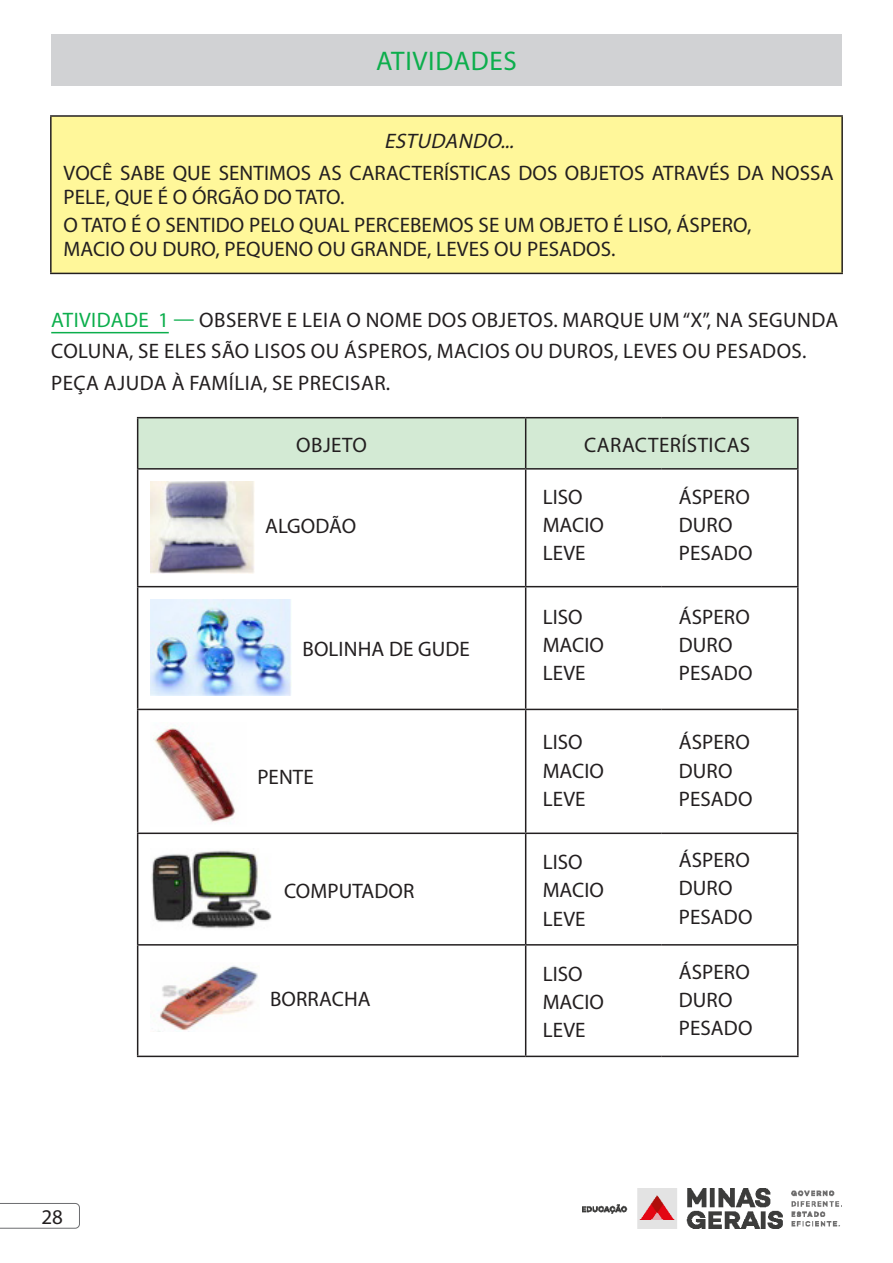
<style>
.page{position:relative;width:893px;height:1263px;background:#fff}
.page>*{position:absolute;margin:0;border:0;box-sizing:border-box;transform-origin:0 0}
._02_Título_Atividade{font:27px "Myriad Pro";letter-spacing:.025em;color:#0cae4c}
._07_Tabela2_Atividad{font:21px/24px "Myriad Pro";letter-spacing:.005em;color:#231f20}
._05_Título_Atividade{font:21px/31.5px "Myriad Pro";letter-spacing:.02em;color:#231f20}
._07_Tabela2_Atividad-2{font:italic 21px "Myriad Pro";color:#231f20}
.s1{color:#0cae4c}
</style>
<div class="page">
<svg style="left:0;top:1203px;width:80px;height:26px"></svg>
<img style="left:583px;top:1189px;width:259px;height:40px">
<hr style="left:51px;top:332px;width:118px;height:1px;background:#0cae4c">
<div style="left:51px;top:116px;width:791px;height:157px;background:#fff79a"></div>
<hr style="left:50px;top:115px;width:793px;height:2px;background:#231f20">
<hr style="left:50px;top:117px;width:2px;height:156px;background:#231f20">
<hr style="left:841px;top:117px;width:2px;height:156px;background:#231f20">
<hr style="left:50px;top:273px;width:793px;height:1px;background:#231f20">
<div style="left:138px;top:418px;width:659px;height:50px;background:#d3ead4"></div>
<hr style="left:137px;top:417px;width:389px;height:1px;background:#231f20">
<hr style="left:137px;top:418px;width:1px;height:50px;background:#231f20">
<hr style="left:526px;top:417px;width:136px;height:1px;background:#231f20">
<hr style="left:525px;top:418px;width:1px;height:50px;background:#231f20">
<hr style="left:662px;top:417px;width:137px;height:1px;background:#231f20">
<hr style="left:797px;top:418px;width:2px;height:50px;background:#231f20">
<hr style="left:137px;top:468px;width:389px;height:2px;background:#231f20">
<hr style="left:137px;top:470px;width:1px;height:116px;background:#231f20">
<hr style="left:526px;top:468px;width:136px;height:2px;background:#231f20">
<hr style="left:525px;top:470px;width:1px;height:116px;background:#231f20">
<hr style="left:662px;top:468px;width:137px;height:2px;background:#231f20">
<hr style="left:797px;top:470px;width:2px;height:116px;background:#231f20">
<hr style="left:137px;top:586px;width:389px;height:1px;background:#231f20">
<hr style="left:137px;top:587px;width:1px;height:122px;background:#231f20">
<hr style="left:526px;top:586px;width:136px;height:1px;background:#231f20">
<hr style="left:525px;top:587px;width:1px;height:122px;background:#231f20">
<hr style="left:662px;top:586px;width:137px;height:1px;background:#231f20">
<hr style="left:797px;top:587px;width:2px;height:122px;background:#231f20">
<hr style="left:137px;top:709px;width:389px;height:1px;background:#231f20">
<hr style="left:137px;top:710px;width:1px;height:122px;background:#231f20">
<hr style="left:526px;top:709px;width:136px;height:1px;background:#231f20">
<hr style="left:525px;top:710px;width:1px;height:122px;background:#231f20">
<hr style="left:662px;top:709px;width:137px;height:1px;background:#231f20">
<hr style="left:797px;top:710px;width:2px;height:122px;background:#231f20">
<hr style="left:137px;top:832px;width:389px;height:2px;background:#231f20">
<hr style="left:137px;top:834px;width:1px;height:110px;background:#231f20">
<hr style="left:526px;top:832px;width:136px;height:2px;background:#231f20">
<hr style="left:525px;top:834px;width:1px;height:110px;background:#231f20">
<hr style="left:662px;top:832px;width:137px;height:2px;background:#231f20">
<hr style="left:797px;top:834px;width:2px;height:110px;background:#231f20">
<hr style="left:137px;top:944px;width:389px;height:1px;background:#231f20">
<hr style="left:137px;top:945px;width:1px;height:110px;background:#231f20">
<hr style="left:526px;top:944px;width:136px;height:1px;background:#231f20">
<hr style="left:525px;top:945px;width:1px;height:110px;background:#231f20">
<hr style="left:662px;top:944px;width:137px;height:1px;background:#231f20">
<hr style="left:797px;top:945px;width:2px;height:110px;background:#231f20">
<hr style="left:137px;top:1055px;width:389px;height:2px;background:#231f20">
<hr style="left:526px;top:1055px;width:136px;height:2px;background:#231f20">
<hr style="left:662px;top:1055px;width:137px;height:2px;background:#231f20">
<img style="left:150px;top:482px;width:104px;height:91px">
<img style="left:150px;top:599px;width:141px;height:96px">
<img style="left:153px;top:725px;width:82px;height:99px">
<img style="left:151px;top:850px;width:121px;height:79px">
<img style="left:150px;top:965px;width:108px;height:66px">
<div style="left:51px;top:34px;width:791px;height:51px;background:#d1d2d4"></div>
<p class="_02_Título_Atividade" style="left:376px;top:45px;width:142px">ATIVIDADES</p>
<p class="_07_Tabela2_Atividad-2" style="left:384px;top:128px;width:136px">ESTUDANDO...</p>
<p class="_07_Tabela2_Atividad" style="left:64px;top:161px;width:771px">VOCÊ SABE QUE SENTIMOS AS CARACTERÍSTICAS DOS OBJETOS ATRAVÉS DA NOSSA<br>PELE, QUE É O ÓRGÃO DO TATO.</p>
<p class="_07_Tabela2_Atividad" style="left:64px;top:213px;width:689px">O TATO É O SENTIDO PELO QUAL PERCEBEMOS SE UM OBJETO É LISO, ÁSPERO,<br>MACIO OU DURO, PEQUENO OU GRANDE, LEVES OU PESADOS.</p>
<p class="_05_Título_Atividade" style="left:51px;top:304px;width:789px"><span class="s1">ATIVIDADE 1 —</span> OBSERVE E LEIA O NOME DOS OBJETOS. MARQUE UM “X”, NA SEGUNDA<br>COLUNA, SE ELES SÃO LISOS OU ÁSPEROS, MACIOS OU DUROS, LEVES OU PESADOS.<br>PEÇA AJUDA À FAMÍLIA, SE PRECISAR.</p>
<p class="_07_Tabela2_Atividad" style="left:296px;top:432px;width:72px">OBJETO</p>
<p class="_07_Tabela2_Atividad" style="left:584px;top:432px;width:168px">CARACTERÍSTICAS</p>
<p class="_05_Título_Atividade" style="left:42px;top:1200px;width:23px">28</p>
<p class="_07_Tabela2_Atividad" style="left:265px;top:513px;width:93px">ALGODÃO</p>
<p class="_07_Tabela2_Atividad" style="left:303px;top:636px;width:169px">BOLINHA DE GUDE</p>
<p class="_07_Tabela2_Atividad" style="left:257px;top:764px;width:58px">PENTE</p>
<p class="_07_Tabela2_Atividad" style="left:284px;top:878px;width:132px">COMPUTADOR</p>
<p class="_07_Tabela2_Atividad" style="left:270px;top:987px;width:102px">BORRACHA</p>
<p class="_07_Tabela2_Atividad" style="left:543px;top:484px;width:42px">LISO</p>
<p class="_07_Tabela2_Atividad" style="left:543px;top:512px;width:63px">MACIO</p>
<p class="_07_Tabela2_Atividad" style="left:543px;top:541px;width:44px">LEVE</p>
<p class="_07_Tabela2_Atividad" style="left:543px;top:604px;width:42px">LISO</p>
<p class="_07_Tabela2_Atividad" style="left:543px;top:633px;width:63px">MACIO</p>
<p class="_07_Tabela2_Atividad" style="left:543px;top:661px;width:44px">LEVE</p>
<p class="_07_Tabela2_Atividad" style="left:543px;top:730px;width:42px">LISO</p>
<p class="_07_Tabela2_Atividad" style="left:543px;top:758px;width:63px">MACIO</p>
<p class="_07_Tabela2_Atividad" style="left:543px;top:786px;width:44px">LEVE</p>
<p class="_07_Tabela2_Atividad" style="left:543px;top:850px;width:42px">LISO</p>
<p class="_07_Tabela2_Atividad" style="left:543px;top:878px;width:63px">MACIO</p>
<p class="_07_Tabela2_Atividad" style="left:543px;top:906px;width:44px">LEVE</p>
<p class="_07_Tabela2_Atividad" style="left:543px;top:961px;width:42px">LISO</p>
<p class="_07_Tabela2_Atividad" style="left:543px;top:989px;width:63px">MACIO</p>
<p class="_07_Tabela2_Atividad" style="left:543px;top:1018px;width:44px">LEVE</p>
<p class="_07_Tabela2_Atividad" style="left:679px;top:484px;width:73px">ÁSPERO</p>
<p class="_07_Tabela2_Atividad" style="left:679px;top:512px;width:55px">DURO</p>
<p class="_07_Tabela2_Atividad" style="left:679px;top:541px;width:75px">PESADO</p>
<p class="_07_Tabela2_Atividad" style="left:679px;top:604px;width:73px">ÁSPERO</p>
<p class="_07_Tabela2_Atividad" style="left:679px;top:633px;width:55px">DURO</p>
<p class="_07_Tabela2_Atividad" style="left:679px;top:661px;width:75px">PESADO</p>
<p class="_07_Tabela2_Atividad" style="left:679px;top:730px;width:73px">ÁSPERO</p>
<p class="_07_Tabela2_Atividad" style="left:679px;top:758px;width:55px">DURO</p>
<p class="_07_Tabela2_Atividad" style="left:679px;top:786px;width:75px">PESADO</p>
<p class="_07_Tabela2_Atividad" style="left:679px;top:848px;width:73px">ÁSPERO</p>
<p class="_07_Tabela2_Atividad" style="left:679px;top:876px;width:55px">DURO</p>
<p class="_07_Tabela2_Atividad" style="left:679px;top:904px;width:75px">PESADO</p>
<p class="_07_Tabela2_Atividad" style="left:679px;top:959px;width:73px">ÁSPERO</p>
<p class="_07_Tabela2_Atividad" style="left:679px;top:987px;width:55px">DURO</p>
<p class="_07_Tabela2_Atividad" style="left:679px;top:1016px;width:75px">PESADO</p>
</div>
